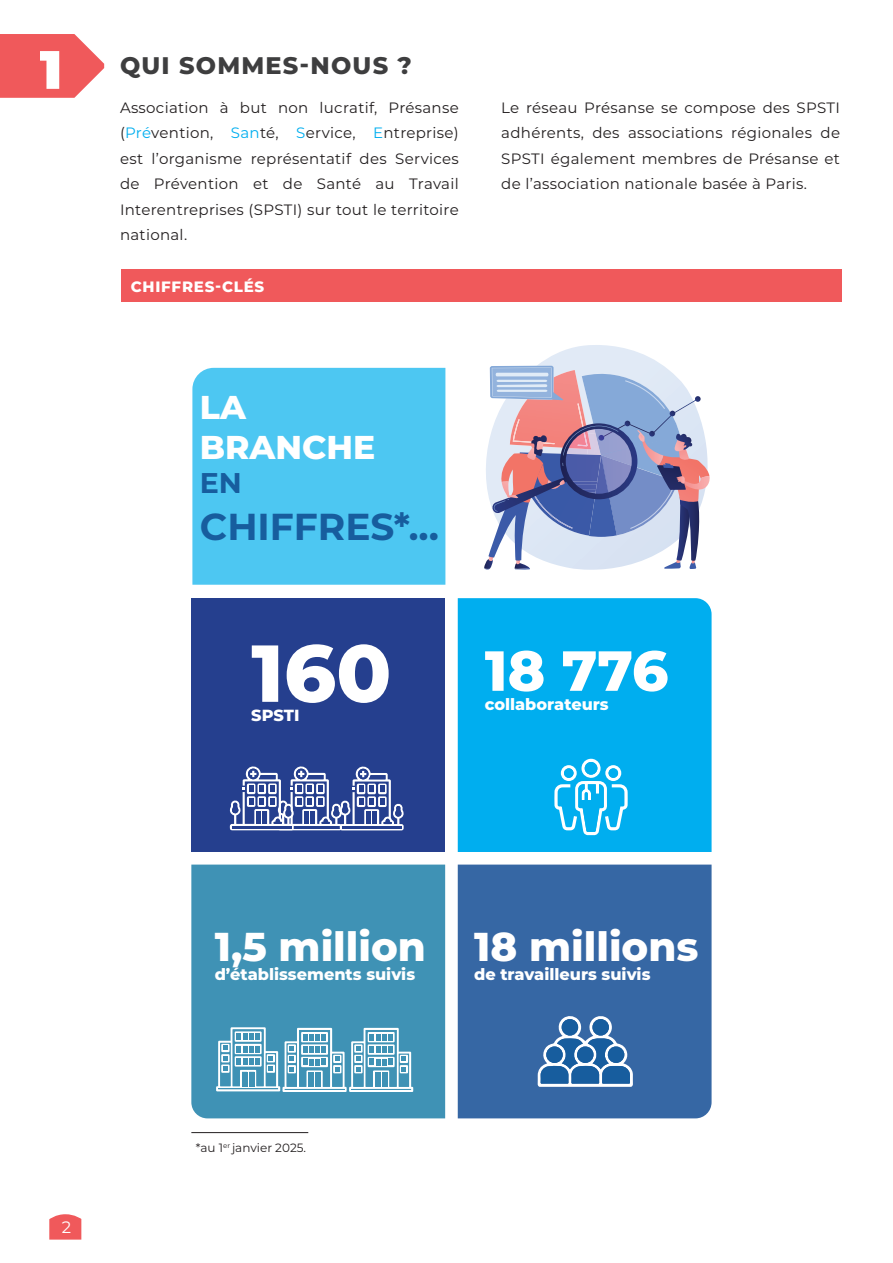
<style>
.page{position:relative;width:893px;height:1263px;background:#fff}
.page>*{position:absolute;margin:0;border:0;box-sizing:border-box;transform-origin:0 0}
.t1{font:800 80.55px "Montserrat";color:#fff}
.t2{font:800 56.4px "Montserrat";color:#fff}
.t3{font:900 54px "Montserrat";color:#fff}
.t4{font:800 40.35px "Montserrat";color:#fff}
.t5{font:700 37.5px "Montserrat";color:#175d9e}
.t6{font:800 33px/39.6px "Montserrat";color:#fff}
.t7{font:700 28.5px "Montserrat";color:#175d9e}
.t8{font:800 24px "Montserrat";letter-spacing:.05em;color:#3e3e3f}
.t9{font:16.5px "Montserrat";color:#fff}
.t10{font:800 16.05px "Montserrat";color:#fff}
.t11{font:15px/25.5px "Montserrat";letter-spacing:.02em;color:#231f20;text-align:justify}
.t12{font:800 15px "Montserrat";letter-spacing:.05em;color:#fff}
.t13{font:12px "Montserrat";color:#231f20}
.s1{color:#00aeef}
.s2{font-size:39px}
</style>
<div class="page">
<svg style="left:49px;top:1214px;width:32px;height:25px"></svg>
<svg style="left:0;top:34px;width:104px;height:64px;background:#f16f71"></svg>
<div style="left:192px;top:368px;width:253px;height:217px;background:#4dc7f2"></div>
<div style="left:121px;top:269px;width:721px;height:33px;background:#f0595b"></div>
<svg style="left:511px;top:345px;width:152px;height:21px"></svg>
<svg style="left:484px;top:366px;width:226px;height:204px;background:#aeabc8"></svg>
<div style="left:191px;top:598px;width:254px;height:254px;background:#253f8e"></div>
<div style="left:191px;top:864px;width:254px;height:254px;background:#3f92b5"></div>
<div style="left:458px;top:864px;width:254px;height:254px;background:#3667a4"></div>
<div style="left:458px;top:598px;width:254px;height:254px;background:#00aeef"></div>
<svg style="left:538px;top:1015px;width:95px;height:72px"></svg>
<svg style="left:229px;top:766px;width:175px;height:64px"></svg>
<svg style="left:216px;top:1027px;width:197px;height:65px"></svg>
<svg style="left:554px;top:759px;width:74px;height:76px"></svg>
<div style="left:585px;top:762px;width:12px;height:13px;background:#00aeef;border-radius:50%"></div>
<div style="left:609px;top:768px;width:9px;height:10px;background:#00aeef;border-radius:50%"></div>
<div style="left:564px;top:768px;width:10px;height:10px;background:#00aeef;border-radius:50%"></div>
<hr style="left:191px;top:1132px;width:117px;height:1px;background:#231f20">
<h3 class="t3" style="left:40px;top:29px;width:24px">1</h3>
<p class="t8" style="left:120px;top:48px;width:293px">QUI SOMMES-NOUS ?</p>
<p class="t11" style="left:120px;top:94px;width:340px">Association à but non lucratif, Présanse (<span class="s1">Pré</span>vention, <span class="s1">San</span>té, <span class="s1">S</span>ervice, <span class="s1">E</span>ntreprise) est l’organisme représentatif des Services de Prévention et de Santé au Travail Interentreprises (SPSTI) sur tout le territoire national.</p>
<p class="t11" style="left:501px;top:94px;width:340px">Le réseau Présanse se compose des SPSTI adhérents, des associations régionales de SPSTI également membres de Présanse et de l’association nationale basée à Paris.</p>
<p class="t12" style="left:131px;top:275px;width:135px">CHIFFRES-CLÉS</p>
<p class="t6" style="left:200px;top:386px;width:177px">LA<br>BRANCHE</p>
<p class="t7" style="left:200px;top:462px;width:44px">EN</p>
<p class="t5" style="left:200px;top:499px;width:241px">CHIFFRES*.<span class="s2">..</span></p>
<p class="t1" style="left:251px;top:614px;width:142px">160</p>
<p class="t10" style="left:251px;top:704px;width:50px">SPSTI</p>
<p class="t2" style="left:485px;top:629px;width:185px">18 776</p>
<p class="t10" style="left:485px;top:693px;width:125px">collaborateurs</p>
<p class="t9" style="left:62px;top:1216px;width:11px">2</p>
<p class="t4" style="left:215px;top:917px;width:213px">1,5 million</p>
<p class="t10" style="left:215px;top:962px;width:202px">d’établissements suivis</p>
<p class="t4" style="left:474px;top:917px;width:226px">18 millions</p>
<p class="t10" style="left:474px;top:962px;width:178px">de travailleurs suivis</p>
<p class="t13" style="left:196px;top:1139px;width:112px">*au 1<sup>er</sup> janvier 2025.</p>
</div>
